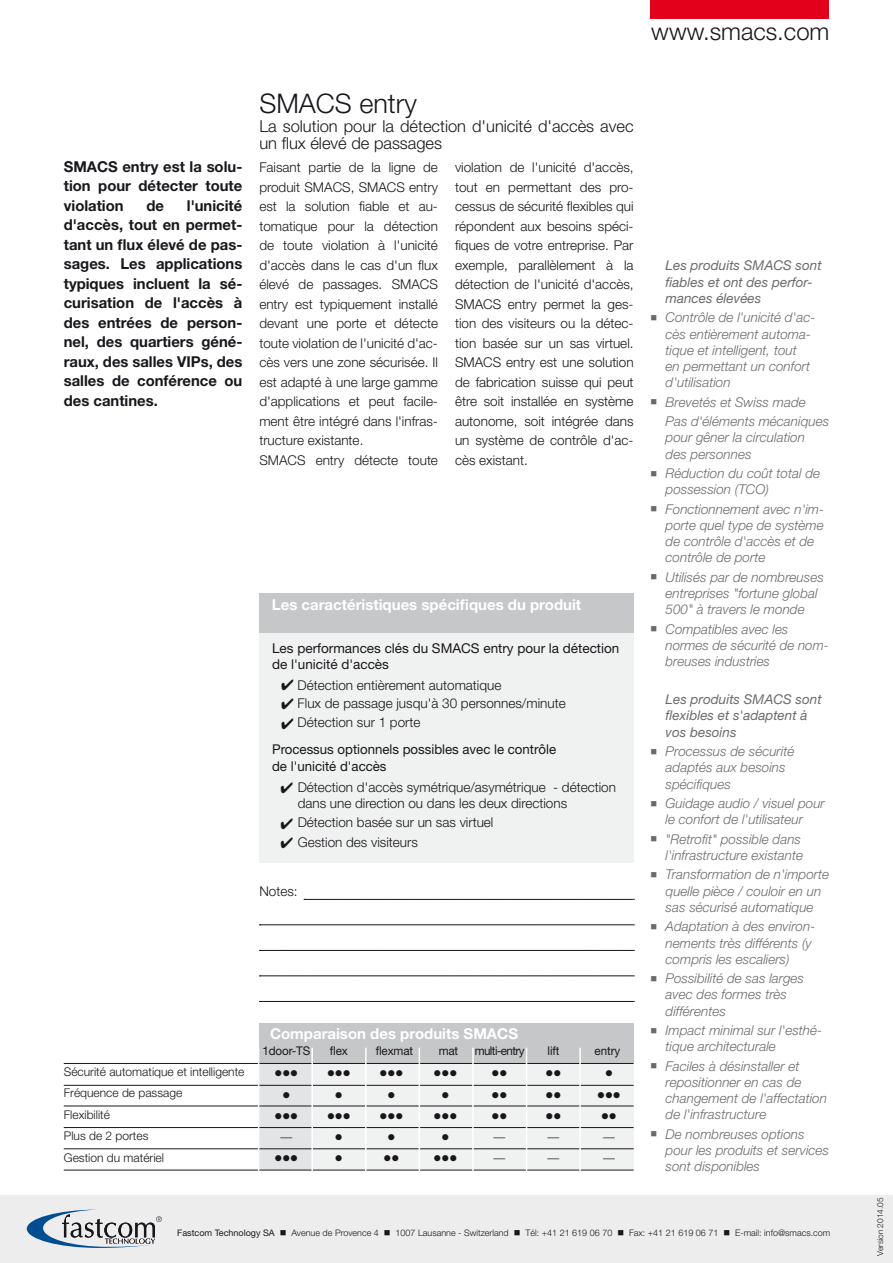
<style>
.page{position:relative;width:893px;height:1263px;background:#fff}
.page>*{position:absolute;margin:0;border:0;box-sizing:border-box;transform-origin:0 0}
.t1{font:300 27px "Helvetica Neue LT";color:#1a171c}
.t2{font:300 23.85px "Helvetica Neue LT";color:#1a171c}
.t3{font:300 16.5px/16.5px "Helvetica Neue LT";color:#1a171c}
.t4{font:700 15px/19.5px "Helvetica Neue LT";color:#1a171c;text-align:justify}
.t5{font:700 15px "Helvetica Neue LT";color:#fff}
.t6{font:300 13.5px/19.5px "Helvetica Neue LT";color:#1a171c;text-align:justify}
.t7{font:italic 300 13.5px/16.2px "Helvetica Neue LT";color:#1a171c}
.t8{font:13.5px "Helvetica Neue LT";color:#1a171c}
.t9{font:italic 13.5px/16.2px "Helvetica Neue LT";color:#1a171c}
.t10{font:300 12px "Helvetica Neue LT";color:#1a171c}
.t11{font:12px "Helvetica Neue LT";letter-spacing:-.01em;color:#1a171c}
.t12{font:12px "Helvetica Neue LT";letter-spacing:-.05em;color:#1a171c}
.t13{font:10.5px "Wingdings";color:#1a171c}
.t14{font:300 9px "Helvetica Neue LT";color:#1a171c}
.t15{font:300 8.25px "Helvetica Neue LT";color:#1a171c}
.s1{font-weight:400}
</style>
<div class="page">
<div style="left:0;top:1196px;width:893px;height:67px;background:#ededee"></div>
<svg style="left:27px;top:1209px;width:135px;height:39px"></svg>
<div style="left:651px;top:0;width:178px;height:18px;background:#e2001a"></div>
<div style="left:259px;top:593px;width:375px;height:41px;background:#c6c7c9"></div>
<div style="left:259px;top:634px;width:375px;height:229px;background:#f0f1f1"></div>
<svg style="left:304px;top:899px;width:330px;height:1px"></svg>
<svg style="left:259px;top:924px;width:375px;height:1px"></svg>
<svg style="left:259px;top:950px;width:375px;height:1px"></svg>
<svg style="left:259px;top:976px;width:375px;height:1px"></svg>
<svg style="left:259px;top:1001px;width:375px;height:1px"></svg>
<div style="left:259px;top:1023px;width:375px;height:41px;background:#c6c7c9"></div>
<div style="left:259px;top:1064px;width:375px;height:106px;background:#f0f1f1"></div>
<div style="left:259px;top:1064px;width:53px;height:106px;background:#e3e4e5"></div>
<hr style="left:64px;top:1063px;width:570px;height:1px;background:#1a171c">
<hr style="left:64px;top:1085px;width:570px;height:1px;background:#1a171c">
<hr style="left:64px;top:1106px;width:570px;height:1px;background:#1a171c">
<hr style="left:64px;top:1127px;width:570px;height:1px;background:#1a171c">
<hr style="left:64px;top:1148px;width:570px;height:1px;background:#1a171c">
<hr style="left:64px;top:1170px;width:570px;height:1px;background:#1a171c">
<hr style="left:258px;top:1048px;width:1px;height:124px;background:#fff">
<hr style="left:311px;top:1048px;width:2px;height:124px;background:#fff">
<hr style="left:365px;top:1048px;width:2px;height:124px;background:#fff">
<hr style="left:419px;top:1048px;width:1px;height:124px;background:#fff">
<hr style="left:472px;top:1048px;width:2px;height:124px;background:#fff">
<hr style="left:526px;top:1048px;width:1px;height:124px;background:#fff">
<hr style="left:579px;top:1048px;width:2px;height:124px;background:#fff">
<p class="t2" style="left:651px;top:17px;width:180px">www.smacs.com</p>
<p class="t4" style="left:64px;top:156px;width:180px">SMACS entry est la solu&shy;tion pour détecter toute violation</p>
<p class="t4" style="left:64px;top:195px;width:180px;text-indent:123px">l'unicité d'accès, tout en permet&shy;tant un flux élevé de pas&shy;sages. Les applications typiques incluent la sé&shy;curisation de l'accès à des entrées de person&shy;nel, des quartiers géné&shy;raux, des salles VIPs, des salles de conférence ou des cantines.</p>
<p class="t4" style="left:146px;top:195px;width:19px">de</p>
<p class="t1" style="left:259px;top:87px;width:159px">SMACS entry</p>
<p class="t3" style="left:259px;top:118px;width:376px">La solution pour la détection d'unicité d'accès avec un flux élevé de passages</p>
<p class="t6" style="left:259px;top:157px;width:180px">Faisant partie de la ligne de produit SMACS, SMACS entry est la solution fiable et au&shy;tomatique pour la détection de toute violation à l'unicité d'accès dans le cas d'un flux élevé de passages. SMACS entry est typiquement installé devant une porte et détecte toute violation de l'unicité d'ac&shy;cès vers une zone sécurisée. Il est adapté à une large gamme d'applications et peut facile&shy;ment être intégré dans l'infras&shy;tructure existante.</p>
<p class="t6" style="left:259px;top:450px;width:180px">SMACS entry détecte toute</p>
<p class="t6" style="left:455px;top:157px;width:180px">violation de l'unicité d'accès, tout en permettant des pro&shy;cessus de sécurité flexibles qui répondent aux besoins spéci&shy;fiques de votre entreprise. Par exemple, parallèlement à la détection de l'unicité d'accès, SMACS entry permet la ges&shy;tion des visiteurs ou la détec&shy;tion basée sur un sas virtuel.<br>SMACS entry est une solution de fabrication suisse qui peut être soit installée en système autonome, soit intégrée dans un système de contrôle d'ac&shy;cès existant.</p>
<p class="t5" style="left:272px;top:596px;width:311px">Les caractéristiques spécifiques du produit</p>
<p class="t8" style="left:272px;top:640px;width:349px">Les performances clés du SMACS entry pour la détection</p>
<p class="t8" style="left:272px;top:656px;width:118px">de l'unicité d'accès</p>
<p class="t6" style="left:281px;top:675px;width:222px">✔ Détection entièrement automatique</p>
<p class="t6" style="left:281px;top:693px;width:286px">✔ Flux de passage jusqu'à 30 personnes/minute</p>
<p class="t6" style="left:281px;top:712px;width:141px">✔ Détection sur 1 porte</p>
<p class="t8" style="left:272px;top:741px;width:285px">Processus optionnels possibles avec le contrôle</p>
<p class="t8" style="left:272px;top:758px;width:116px">de l'unicité d'accès</p>
<p class="t6" style="left:298px;top:778px;width:320px;line-height:16.2px;text-indent:-17px">✔ Détection d'accès symétrique/asymétrique - détection dans une direction ou dans les deux directions</p>
<p class="t6" style="left:281px;top:812px;width:214px">✔ Détection basée sur un sas virtuel</p>
<p class="t6" style="left:281px;top:832px;width:139px">✔ Gestion des visiteurs</p>
<p class="t6" style="left:259px;top:881px;width:40px">Notes:</p>
<p class="t10" style="left:64px;top:1064px;width:182px">Sécurité automatique et intelligente</p>
<p class="t10" style="left:64px;top:1085px;width:120px">Fréquence de passage</p>
<p class="t10" style="left:64px;top:1107px;width:48px">Flexibilité</p>
<p class="t10" style="left:64px;top:1128px;width:86px">Plus de 2 portes</p>
<p class="t10" style="left:64px;top:1150px;width:102px">Gestion du matériel</p>
<p class="t5" style="left:270px;top:1024px;width:250px">Comparaison des produits SMACS</p>
<p class="t13" style="left:275px;top:1068px;width:25px">●●●</p>
<p class="t13" style="left:327px;top:1068px;width:25px">●●●</p>
<p class="t13" style="left:380px;top:1068px;width:25px">●●●</p>
<p class="t13" style="left:434px;top:1068px;width:25px">●●●</p>
<p class="t13" style="left:605px;top:1068px;width:9px">●</p>
<p class="t13" style="left:282px;top:1089px;width:9px">●</p>
<p class="t13" style="left:335px;top:1089px;width:9px">●</p>
<p class="t13" style="left:387px;top:1089px;width:9px">●</p>
<p class="t13" style="left:441px;top:1089px;width:9px">●</p>
<p class="t13" style="left:597px;top:1089px;width:25px">●●●</p>
<p class="t13" style="left:275px;top:1110px;width:25px">●●●</p>
<p class="t13" style="left:327px;top:1110px;width:25px">●●●</p>
<p class="t13" style="left:380px;top:1110px;width:25px">●●●</p>
<p class="t13" style="left:434px;top:1110px;width:25px">●●●</p>
<p class="t13" style="left:335px;top:1132px;width:9px">●</p>
<p class="t13" style="left:387px;top:1132px;width:9px">●</p>
<p class="t13" style="left:441px;top:1132px;width:9px">●</p>
<p class="t13" style="left:275px;top:1153px;width:25px">●●●</p>
<p class="t13" style="left:335px;top:1153px;width:9px">●</p>
<p class="t13" style="left:434px;top:1153px;width:25px">●●●</p>
<p class="t11" style="left:262px;top:1043px;width:49px">1door-TS</p>
<p class="t11" style="left:330px;top:1043px;width:20px">flex</p>
<p class="t11" style="left:376px;top:1043px;width:39px">flexmat</p>
<p class="t11" style="left:439px;top:1043px;width:21px">mat</p>
<p class="t12" style="left:475px;top:1043px;width:52px">multi-entry</p>
<p class="t11" style="left:547px;top:1043px;width:13px">lift</p>
<p class="t11" style="left:595px;top:1043px;width:27px">entry</p>
<p class="t9" style="left:666px;top:257px;width:158px">Les produits SMACS sont fiables et ont des perfor&shy;mances élevées</p>
<p class="t7" style="left:666px;top:309px;width:151px;text-indent:-15px">■ Contrôle de l'unicité d'ac&shy;cès entièrement automa&shy;tique et intelligent, tout<br>en permettant un confort d'utilisation</p>
<p class="t7" style="left:666px;top:392px;width:165px;line-height:19.5px;text-indent:-15px">■ Brevetés et Swiss made<br>Pas d'éléments mécaniques</p>
<p class="t7" style="left:666px;top:429px;width:141px">pour gêner la circulation des personnes</p>
<p class="t7" style="left:666px;top:465px;width:156px;text-indent:-15px">■ Réduction du coût total de possession (TCO)</p>
<p class="t7" style="left:666px;top:501px;width:160px;text-indent:-15px">■ Fonctionnement avec n'im&shy;porte quel type de système de contrôle d'accès et de contrôle de porte</p>
<p class="t7" style="left:666px;top:569px;width:160px;text-indent:-15px">■ Utilisés par de nombreuses entreprises "fortune global<br>500" à travers le monde</p>
<p class="t7" style="left:666px;top:621px;width:165px;text-indent:-15px">■ Compatibles avec les normes de sécurité de nom&shy;breuses industries</p>
<p class="t9" style="left:666px;top:691px;width:158px">Les produits SMACS sont flexibles et s'adaptent à vos besoins</p>
<p class="t7" style="left:666px;top:743px;width:130px;text-indent:-15px">■ Processus de sécurité adaptés aux besoins spécifiques</p>
<p class="t7" style="left:651px;top:795px;width:176px;text-align:center">■ Guidage audio / visuel pour le confort de l'utilisateur</p>
<p class="t7" style="left:651px;top:831px;width:154px;text-align:right">■ "Retrofit" possible dans l'infrastructure existante</p>
<p class="t7" style="left:651px;top:866px;width:180px;text-align:center">■ Transformation de n'importe quelle pièce / couloir en un sas sécurisé automatique</p>
<p class="t7" style="left:666px;top:918px;width:151px;text-indent:-15px">■ Adaptation à des environ&shy;nements très différents (y compris les escaliers)</p>
<p class="t7" style="left:666px;top:970px;width:140px;text-indent:-15px">■ Possibilité de sas larges avec des formes très différentes</p>
<p class="t7" style="left:666px;top:1022px;width:158px;text-indent:-15px">■ Impact minimal sur l'esthé&shy;tique architecturale</p>
<p class="t7" style="left:666px;top:1058px;width:163px;text-indent:-15px">■ Faciles à désinstaller et repositionner en cas de changement de l'affectation de l'infrastructure</p>
<p class="t7" style="left:666px;top:1126px;width:165px;text-indent:-15px">■ De nombreuses options pour les produits et services sont disponibles</p>
<p class="t14" style="left:177px;top:1227px;width:655px"><span class="s1">Fastcom Technology SA</span> ■ Avenue de Provence 4 ■ 1007 Lausanne - Switzerland ■ Tél: +41 21 619 06 70 ■ Fax: +41 21 619 06 71 ■ E-mail: info@smacs.com</p>
<p class="t15" style="left:875px;top:1255px;width:59px;rotate:-90deg">Version 2014.05</p>
</div>
